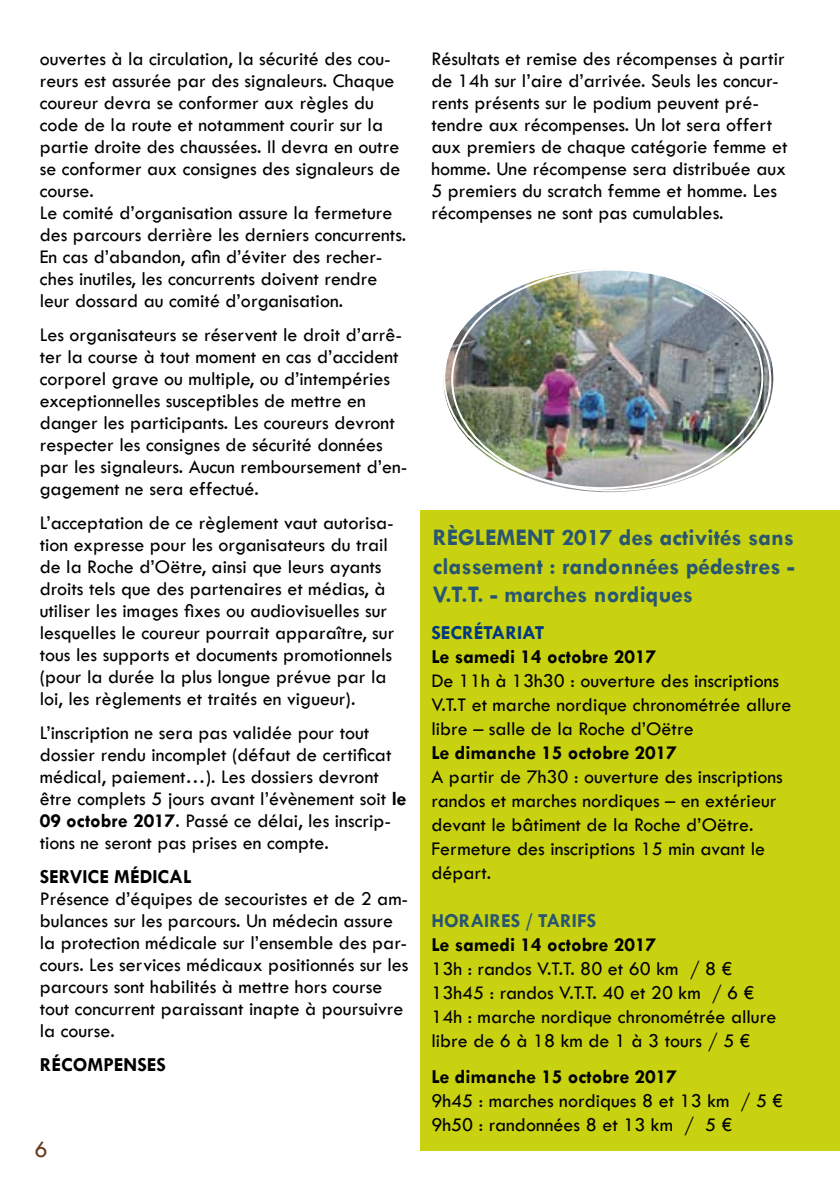
<style>
.page{position:relative;width:840px;height:1191px;background:#fff}
.page>*{position:absolute;margin:0;border:0;box-sizing:border-box;transform-origin:0 0}
.t1{font:700 24px/28.8px "Tw Cen";color:#285571;text-align:justify}
.t2{font:24px "Tw Cen";color:#673b1b}
.t3{font:20px/22px "Tw Cen";color:#000}
.t4{font:700 20px "Tw Cen";color:#000}
.t5{font:700 20px "Tw Cen";color:#285571}
.t6{font:700 20px "Tw Cen";color:#003882}
.s1{font-weight:700}
</style>
<div class="page">
<div style="left:420px;top:510px;width:419px;height:641px;background:#c8d210"></div>
<img style="left:443px;top:271px;width:328px;height:221px">
<p class="t3" style="left:40px;top:47px;width:368px">ouvertes à la circulation, la sécurité des cou&shy;reurs est assurée par des signaleurs. Chaque coureur devra se conformer aux règles du code de la route et notamment courir sur la partie droite des chaussées. Il devra en outre se conformer aux consignes des signaleurs de course.<br>Le comité d’organisation assure la fermeture des parcours derrière les derniers concurrents.<br>En cas d’abandon, afin d’éviter des recher&shy;ches inutiles, les concurrents doivent rendre leur dossard au comité d’organisation.</p>
<p class="t3" style="left:40px;top:323px;width:369px">Les organisateurs se réservent le droit d’arrê&shy;ter la course à tout moment en cas d’accident corporel grave ou multiple, ou d’intempéries exceptionnelles susceptibles de mettre en danger les participants. Les coureurs devront respecter les consignes de sécurité données par les signaleurs. Aucun remboursement d’en&shy;gagement ne sera effectué.</p>
<p class="t3" style="left:40px;top:511px;width:356px">L’acceptation de ce règlement vaut autorisa&shy;tion expresse pour les organisateurs du trail de la Roche d’Oëtre, ainsi que leurs ayants droits tels que des partenaires et médias, à utiliser les images fixes ou audiovisuelles sur lesquelles le coureur pourrait apparaître, sur tous les supports et documents promotionnels (pour la durée la plus longue prévue par la loi, les règlements et traités en vigueur).</p>
<p class="t3" style="left:40px;top:721px;width:368px">L’inscription ne sera pas validée pour tout dossier rendu incomplet (défaut de certificat médical, paiement…). Les dossiers devront être complets 5 jours avant l’évènement soit <span class="s1">le 09 octobre 2017</span>. Passé ce délai, les inscrip&shy;tions ne seront pas prises en compte.</p>
<p class="t4" style="left:40px;top:864px;width:151px">SERVICE MÉDICAL</p>
<p class="t3" style="left:40px;top:887px;width:370px">Présence d’équipes de secouristes et de 2 am&shy;bulances sur les parcours. Un médecin assure la protection médicale sur l’ensemble des par&shy;cours. Les services médicaux positionnés sur les parcours sont habilités à mettre hors course tout concurrent paraissant inapte à poursuivre la course.</p>
<p class="t4" style="left:40px;top:1052px;width:128px">RÉCOMPENSES</p>
<p class="t2" style="left:34px;top:1134px;width:15px">6</p>
<p class="t3" style="left:431px;top:47px;width:357px">Résultats et remise des récompenses à partir de 14h sur l’aire d’arrivée. Seuls les concur&shy;rents présents sur le podium peuvent pré&shy;tendre aux récompenses. Un lot sera offert aux premiers de chaque catégorie femme et homme. Une récompense sera distribuée aux 5 premiers du scratch femme et homme. Les récompenses ne sont pas cumulables.</p>
<p class="t1" style="left:432px;top:522px;width:67px">Règlement</p>
<p class="t1" style="left:432px;top:522px;width:363px;text-indent:129px">2017 des activités sans classement : randonnées pédestres - V.T.T. - marches nordiques</p>
<p class="t6" style="left:431px;top:620px;width:114px">SECRÉTARIAT</p>
<p class="t4" style="left:431px;top:644px;width:226px">Le samedi 14 octobre 2017</p>
<p class="t3" style="left:431px;top:668px;width:361px;line-height:24px">De 11h à 13h30 : ouverture des inscriptions<br>V.T.T et marche nordique chronométrée allure libre – salle de la Roche d’Oëtre</p>
<p class="t4" style="left:431px;top:740px;width:247px">Le dimanche 15 octobre 2017</p>
<p class="t3" style="left:431px;top:764px;width:353px;line-height:24px">A partir de 7h30 : ouverture des inscriptions randos et marches nordiques – en extérieur devant le bâtiment de la Roche d’Oëtre.<br>Fermeture des inscriptions 15 min avant le départ.</p>
<p class="t5" style="left:431px;top:908px;width:166px">HORAIRES / TARIFS</p>
<p class="t4" style="left:431px;top:932px;width:226px">Le samedi 14 octobre 2017</p>
<p class="t3" style="left:431px;top:956px;width:346px;line-height:24px">13h : randos V.T.T. 80 et 60 km / 8 € 13h45 : randos V.T.T. 40 et 20 km / 6 € 14h : marche nordique chronométrée allure libre de 6 à 18 km de 1 à 3 tours / 5 €</p>
<p class="t4" style="left:431px;top:1064px;width:247px">Le dimanche 15 octobre 2017</p>
<p class="t3" style="left:431px;top:1088px;width:353px;line-height:24px">9h45 : marches nordiques 8 et 13 km / 5 €<br>9h50 : randonnées 8 et 13 km / 5 €</p>
</div>
